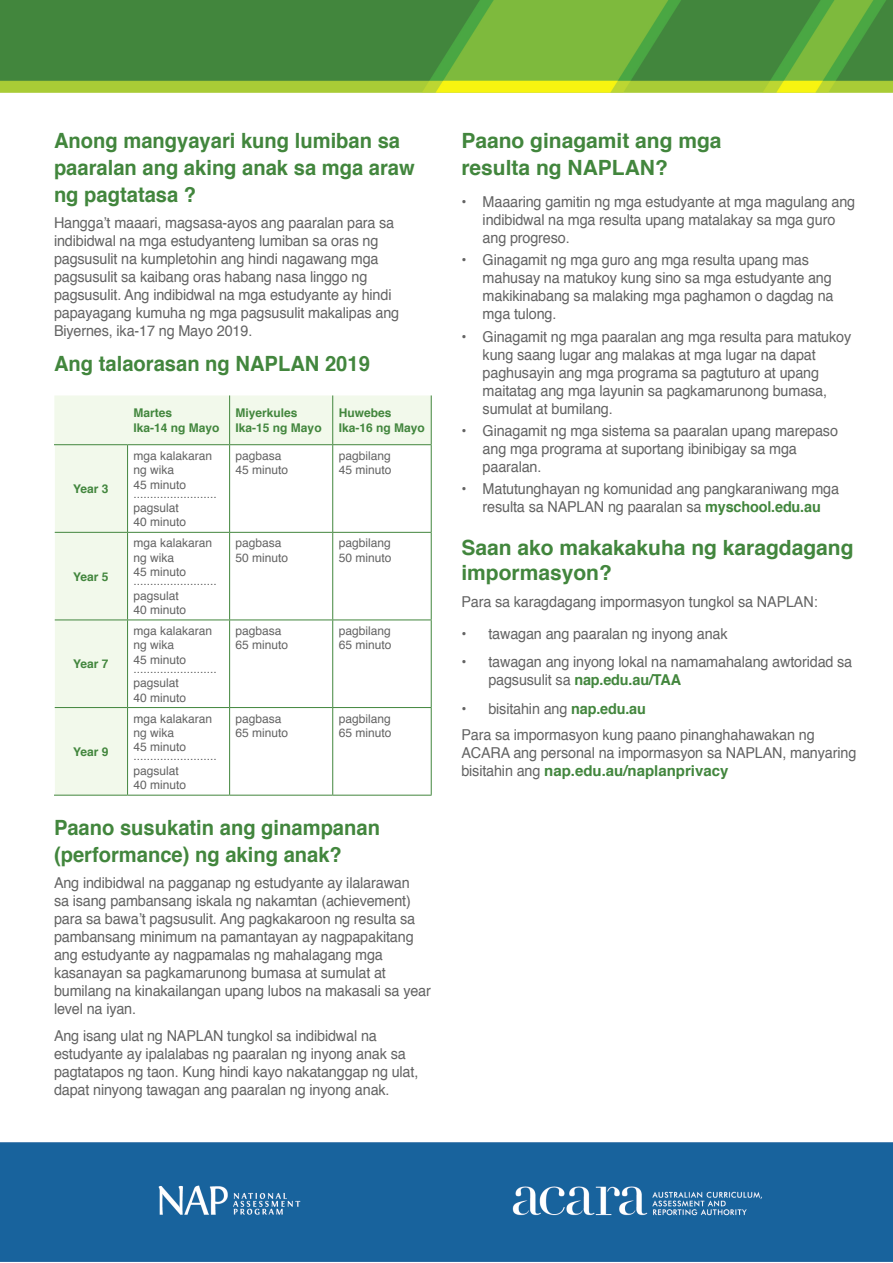
<style>
.page{position:relative;width:893px;height:1263px;background:#fff}
.page>*{position:absolute;margin:0;border:0;box-sizing:border-box;transform-origin:0 0}
.t1{font:700 21px/27px "Helvetica";color:#42863d;scale:.96 1}
.t2{font:700 21px/27px "Helvetica";color:#42863d}
.t3{font:15px/18px "Helvetica";letter-spacing:-.01em;color:#636363;scale:.96 1}
.t4{font:12px/14.4px "Helvetica";color:#636363}
.t5{font:700 12px/14.4px "Helvetica";color:#42863d}
.s1{font-weight:700;color:#42863d}
</style>
<div class="page">
<img style="left:0;top:0;width:893px;height:93px">
<svg style="left:54px;top:395px;width:377px;height:400px"></svg>
<hr style="left:431px;top:395px;width:1px;height:49px;background:#42863d">
<hr style="left:128px;top:444px;width:102px;height:1px;background:#42863d">
<hr style="left:230px;top:444px;width:103px;height:1px;background:#42863d">
<hr style="left:333px;top:444px;width:99px;height:1px;background:#42863d">
<hr style="left:431px;top:445px;width:1px;height:87px;background:#42863d">
<hr style="left:128px;top:532px;width:102px;height:1px;background:#42863d">
<hr style="left:230px;top:532px;width:103px;height:1px;background:#42863d">
<hr style="left:333px;top:532px;width:99px;height:1px;background:#42863d">
<hr style="left:431px;top:533px;width:1px;height:86px;background:#42863d">
<hr style="left:128px;top:619px;width:102px;height:1px;background:#42863d">
<hr style="left:230px;top:619px;width:103px;height:1px;background:#42863d">
<hr style="left:333px;top:619px;width:99px;height:1px;background:#42863d">
<hr style="left:431px;top:620px;width:1px;height:87px;background:#42863d">
<hr style="left:128px;top:707px;width:102px;height:1px;background:#42863d">
<hr style="left:333px;top:707px;width:99px;height:1px;background:#42863d">
<hr style="left:431px;top:708px;width:1px;height:87px;background:#42863d">
<hr style="left:128px;top:795px;width:102px;height:1px;background:#42863d">
<hr style="left:333px;top:795px;width:99px;height:1px;background:#42863d">
<hr style="left:229px;top:395px;width:1px;height:49px;background:#42863d">
<hr style="left:332px;top:395px;width:1px;height:49px;background:#42863d">
<hr style="left:229px;top:445px;width:1px;height:87px;background:#42863d">
<hr style="left:332px;top:445px;width:1px;height:87px;background:#42863d">
<hr style="left:229px;top:533px;width:1px;height:86px;background:#42863d">
<hr style="left:332px;top:533px;width:1px;height:86px;background:#42863d">
<hr style="left:229px;top:620px;width:1px;height:87px;background:#42863d">
<hr style="left:332px;top:620px;width:1px;height:87px;background:#42863d">
<hr style="left:230px;top:707px;width:103px;height:1px;background:#42863d">
<hr style="left:229px;top:708px;width:1px;height:87px;background:#42863d">
<hr style="left:332px;top:708px;width:1px;height:87px;background:#42863d">
<hr style="left:230px;top:795px;width:103px;height:1px;background:#42863d">
<hr style="left:54px;top:445px;width:1px;height:87px;background:#fff">
<hr style="left:54px;top:532px;width:1px;height:88px;background:#fff">
<hr style="left:54px;top:707px;width:1px;height:88px;background:#fff">
<hr style="left:54px;top:620px;width:1px;height:87px;background:#fff">
<hr style="left:54px;top:444px;width:74px;height:1px;background:#42863d">
<hr style="left:55px;top:532px;width:73px;height:1px;background:#42863d">
<hr style="left:55px;top:619px;width:73px;height:1px;background:#42863d">
<hr style="left:55px;top:707px;width:73px;height:1px;background:#42863d">
<hr style="left:54px;top:795px;width:74px;height:1px;background:#42863d">
<hr style="left:127px;top:445px;width:1px;height:87px;background:#42863d">
<hr style="left:127px;top:533px;width:1px;height:86px;background:#42863d">
<hr style="left:127px;top:620px;width:1px;height:87px;background:#42863d">
<hr style="left:127px;top:708px;width:1px;height:87px;background:#42863d">
<div style="left:0;top:1142px;width:893px;height:120px;background:#18639d"></div>
<h1 class="t1" style="left:54px;top:127px;width:377px">Anong mangyayari kung lumiban sa paaralan ang aking anak sa mga araw ng pagtatasa ?</h1>
<p class="t3" style="left:54px;top:214px;width:361px">Hangga’t maaari, magsasa-ayos ang paaralan para sa indibidwal na mga estudyanteng lumiban sa oras ng pagsusulit na kumpletohin ang hindi nagawang mga pagsusulit sa kaibang oras habang nasa linggo ng pagsusulit. Ang indibidwal na mga estudyante ay hindi papayagang kumuha ng mga pagsusulit makalipas ang Biyernes, ika-17 ng Mayo 2019.</p>
<h1 class="t1" style="left:54px;top:350px;width:331px">Ang talaorasan ng NAPLAN 2019</h1>
<p class="t5" style="left:73px;top:482px;width:37px">Year 3</p>
<p class="t5" style="left:73px;top:569px;width:37px">Year 5</p>
<p class="t5" style="left:73px;top:657px;width:37px">Year 7</p>
<p class="t5" style="left:73px;top:744px;width:37px">Year 9</p>
<p class="t5" style="left:134px;top:406px;width:88px">Martes<br>Ika-14 ng Mayo</p>
<p class="t5" style="left:236px;top:406px;width:88px">Miyerkules<br>Ika-15 ng Mayo</p>
<p class="t5" style="left:339px;top:406px;width:88px">Huwebes<br>Ika-16 ng Mayo</p>
<p class="t4" style="left:134px;top:449px;width:80px">mga kalakaran ng wika<br>45 minuto</p>
<p class="t4" style="left:134px;top:486px;width:85px">......................... pagsulat<br>40 minuto</p>
<p class="t4" style="left:134px;top:536px;width:80px">mga kalakaran ng wika<br>45 minuto</p>
<p class="t4" style="left:134px;top:574px;width:85px">......................... pagsulat<br>40 minuto</p>
<p class="t4" style="left:134px;top:624px;width:80px">mga kalakaran ng wika<br>45 minuto</p>
<p class="t4" style="left:134px;top:662px;width:85px">......................... pagsulat<br>40 minuto</p>
<p class="t4" style="left:134px;top:711px;width:80px">mga kalakaran ng wika<br>45 minuto</p>
<p class="t4" style="left:134px;top:749px;width:85px">......................... pagsulat<br>40 minuto</p>
<p class="t4" style="left:236px;top:449px;width:54px">pagbasa<br>45 minuto</p>
<p class="t4" style="left:339px;top:449px;width:54px">pagbilang<br>45 minuto</p>
<p class="t4" style="left:236px;top:536px;width:54px">pagbasa<br>50 minuto</p>
<p class="t4" style="left:339px;top:536px;width:54px">pagbilang<br>50 minuto</p>
<p class="t4" style="left:236px;top:624px;width:54px">pagbasa<br>65 minuto</p>
<p class="t4" style="left:339px;top:624px;width:54px">pagbilang<br>65 minuto</p>
<p class="t4" style="left:236px;top:711px;width:54px">pagbasa<br>65 minuto</p>
<p class="t4" style="left:339px;top:711px;width:54px">pagbilang<br>65 minuto</p>
<h1 class="t1" style="left:54px;top:814px;width:341px">Paano susukatin ang ginampanan (performance) ng aking anak?</h1>
<p class="t3" style="left:54px;top:874px;width:394px">Ang indibidwal na pagganap ng estudyante ay ilalarawan<br>sa isang pambansang iskala ng nakamtan (achievement) para sa bawa’t pagsusulit. Ang pagkakaroon ng resulta sa pambansang minimum na pamantayan ay nagpapakitang ang estudyante ay nagpamalas ng mahalagang mga kasanayan sa pagkamarunong bumasa at sumulat at bumilang na kinakailangan upang lubos na makasali sa year level na iyan.</p>
<p class="t3" style="left:54px;top:1027px;width:381px">Ang isang ulat ng NAPLAN tungkol sa indibidwal na estudyante ay ipalalabas ng paaralan ng inyong anak sa pagtatapos ng taon. Kung hindi kayo nakatanggap ng ulat, dapat ninyong tawagan ang paaralan ng inyong anak.</p>
<h1 class="t2" style="left:461px;top:127px;width:262px">Paano ginagamit ang mga resulta ng NAPLAN?</h1>
<p class="t3" style="left:483px;top:193px;width:390px;text-indent:-21px">• Maaaring gamitin ng mga estudyante at mga magulang ang indibidwal na mga resulta upang matalakay sa mga guro ang progreso.</p>
<p class="t3" style="left:483px;top:251px;width:367px;text-indent:-21px">• Ginagamit ng mga guro ang mga resulta upang mas mahusay na matukoy kung sino sa mga estudyante ang makikinabang sa malaking mga paghamon o dagdag na mga tulong.</p>
<p class="t3" style="left:483px;top:328px;width:385px;text-indent:-21px">• Ginagamit ng mga paaralan ang mga resulta para matukoy kung saang lugar ang malakas at mga lugar na dapat paghusayin ang mga programa sa pagtuturo at upang maitatag ang mga layunin sa pagkamarunong bumasa, sumulat at bumilang.</p>
<p class="t3" style="left:483px;top:422px;width:372px;text-indent:-21px">• Ginagamit ng mga sistema sa paaralan upang marepaso ang mga programa at suportang ibinibigay sa mga paaralan.</p>
<p class="t3" style="left:461px;top:480px;width:395px;text-align:center">• Matutunghayan ng komunidad ang pangkaraniwang mga resulta sa NAPLAN ng paaralan sa <span class="s1">myschool.edu.au</span></p>
<h1 class="t2" style="left:461px;top:535px;width:394px;line-height:25.5px">Saan ako makakakuha ng karagdagang impormasyon?</h1>
<p class="t3" style="left:461px;top:593px;width:373px">Para sa karagdagang impormasyon tungkol sa NAPLAN:</p>
<p class="t3" style="left:461px;top:625px;width:279px">• tawagan ang paaralan ng inyong anak</p>
<p class="t3" style="left:488px;top:654px;width:381px;text-indent:-27px">• tawagan ang inyong lokal na namamahalang awtoridad sa pagsusulit sa <span class="s1">nap.edu.au/TAA</span></p>
<p class="t3" style="left:461px;top:695px;width:369px;line-height:26.5px">• bisitahin ang <span class="s1">nap.edu.au<br></span>Para sa impormasyon kung paano pinanghahawakan ng</p>
<p class="t3" style="left:461px;top:744px;width:413px">ACARA ang personal na impormasyon sa NAPLAN, manyaring bisitahin ang <span class="s1">nap.edu.au/naplanprivacy</span></p>
</div>
